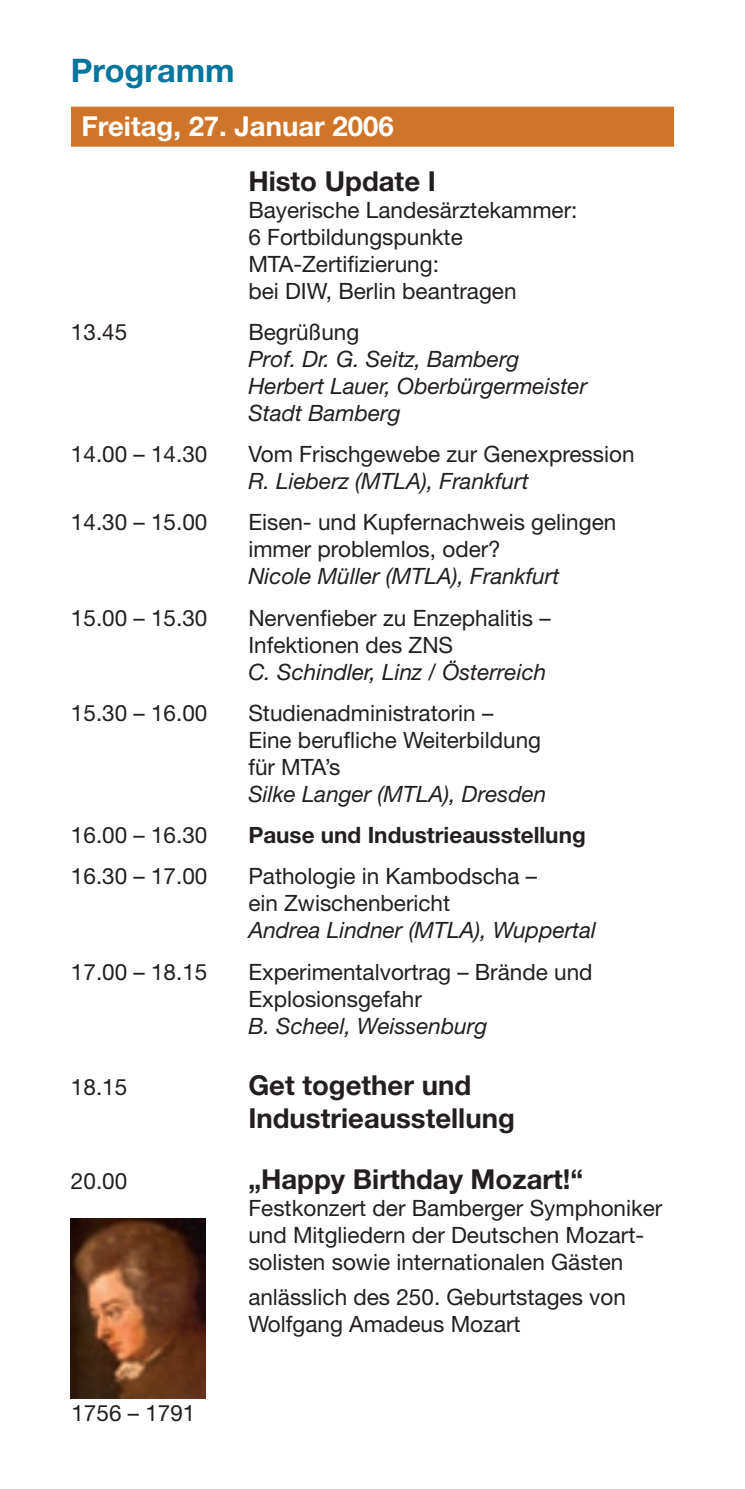
<style>
.page{position:relative;width:745px;height:1489px;background:#fff}
.page>*{position:absolute;margin:0;border:0;box-sizing:border-box;transform-origin:0 0}
.t1{font:700 32.5px "Helvetica Neue";color:#00769c}
.t2{font:700 27.5px/33px "Helvetica Neue";color:#231f20}
.t3{font:700 27.5px "Helvetica Neue";color:#fff}
.t4{font:22.5px/27px "Helvetica Neue";color:#231f20}
.t5{font:italic 22.5px/27px "Helvetica Neue";color:#231f20}
.t6{font:700 22.5px "Helvetica Neue";color:#231f20}
</style>
<div class="page">
<div style="left:71px;top:107px;width:602px;height:40px;background:#ce752a"></div>
<img style="left:71px;top:1218px;width:135px;height:180px">
<h1 class="t1" style="left:71px;top:50px;width:165px">Programm</h1>
<p class="t3" style="left:81px;top:110px;width:313px">Freitag, 27. Januar 2006</p>
<p class="t2" style="left:248px;top:164px;width:189px">Histo Update I</p>
<p class="t4" style="left:248px;top:196px;width:330px">Bayerische Landesärztekammer:<br>6 Fortbildungspunkte<br>MTA-Zertifizierung:<br>bei DIW, Berlin beantragen</p>
<p class="t4" style="left:71px;top:318px;width:58px">13.45</p>
<p class="t4" style="left:248px;top:318px;width:112px">Begrüßung</p>
<p class="t5" style="left:248px;top:345px;width:340px">Prof. Dr. G. Seitz, Bamberg<br>Herbert Lauer, Oberbürgermeister<br>Stadt Bamberg</p>
<p class="t4" style="left:71px;top:440px;width:138px">14.00 – 14.30</p>
<p class="t4" style="left:248px;top:440px;width:387px">Vom Frischgewebe zur Genexpression</p>
<p class="t5" style="left:248px;top:467px;width:282px">R. Lieberz (MTLA), Frankfurt</p>
<p class="t4" style="left:71px;top:508px;width:138px">14.30 – 15.00</p>
<p class="t4" style="left:248px;top:508px;width:369px">Eisen- und Kupfernachweis gelingen immer problemlos, oder?</p>
<p class="t5" style="left:248px;top:562px;width:312px">Nicole Müller (MTLA), Frankfurt</p>
<p class="t4" style="left:71px;top:603px;width:138px">15.00 – 15.30</p>
<p class="t4" style="left:248px;top:603px;width:304px">Nervenfieber zu Enzephalitis –<br>Infektionen des ZNS</p>
<p class="t5" style="left:248px;top:657px;width:299px">C. Schindler, Linz / Österreich</p>
<p class="t4" style="left:71px;top:699px;width:138px">15.30 – 16.00</p>
<p class="t4" style="left:248px;top:699px;width:294px">Studienadministratorin –<br>Eine berufliche Weiterbildung für MTA’s</p>
<p class="t5" style="left:248px;top:780px;width:299px">Silke Langer (MTLA), Dresden</p>
<p class="t4" style="left:71px;top:821px;width:138px">16.00 – 16.30</p>
<p class="t6" style="left:248px;top:821px;width:339px">Pause und Industrieausstellung</p>
<p class="t4" style="left:71px;top:862px;width:138px">16.30 – 17.00</p>
<p class="t4" style="left:248px;top:862px;width:290px">Pathologie in Kambodscha – ein Zwischenbericht</p>
<p class="t5" style="left:248px;top:916px;width:349px">Andrea Lindner (MTLA), Wuppertal</p>
<p class="t4" style="left:71px;top:957px;width:138px">17.00 – 18.15</p>
<p class="t4" style="left:248px;top:957px;width:345px">Experimentalvortrag – Brände und<br>Explosionsgefahr</p>
<p class="t5" style="left:248px;top:1011px;width:240px">B. Scheel, Weissenburg</p>
<p class="t4" style="left:71px;top:1073px;width:58px">18.15</p>
<p class="t2" style="left:248px;top:1067px;width:268px">Get together und<br>Industrieausstellung</p>
<p class="t4" style="left:71px;top:1167px;width:58px">20.00</p>
<p class="t2" style="left:248px;top:1162px;width:336px">„Happy Birthday Mozart!“</p>
<p class="t4" style="left:248px;top:1194px;width:415px">Festkonzert der Bamberger Symphoniker und Mitgliedern der Deutschen Mozart&shy;solisten sowie internationalen Gästen</p>
<p class="t4" style="left:248px;top:1282px;width:379px">anlässlich des 250. Geburtstages von<br>Wolfgang Amadeus Mozart</p>
<p class="t4" style="left:71px;top:1398px;width:125px">1756 – 1791</p>
</div>
